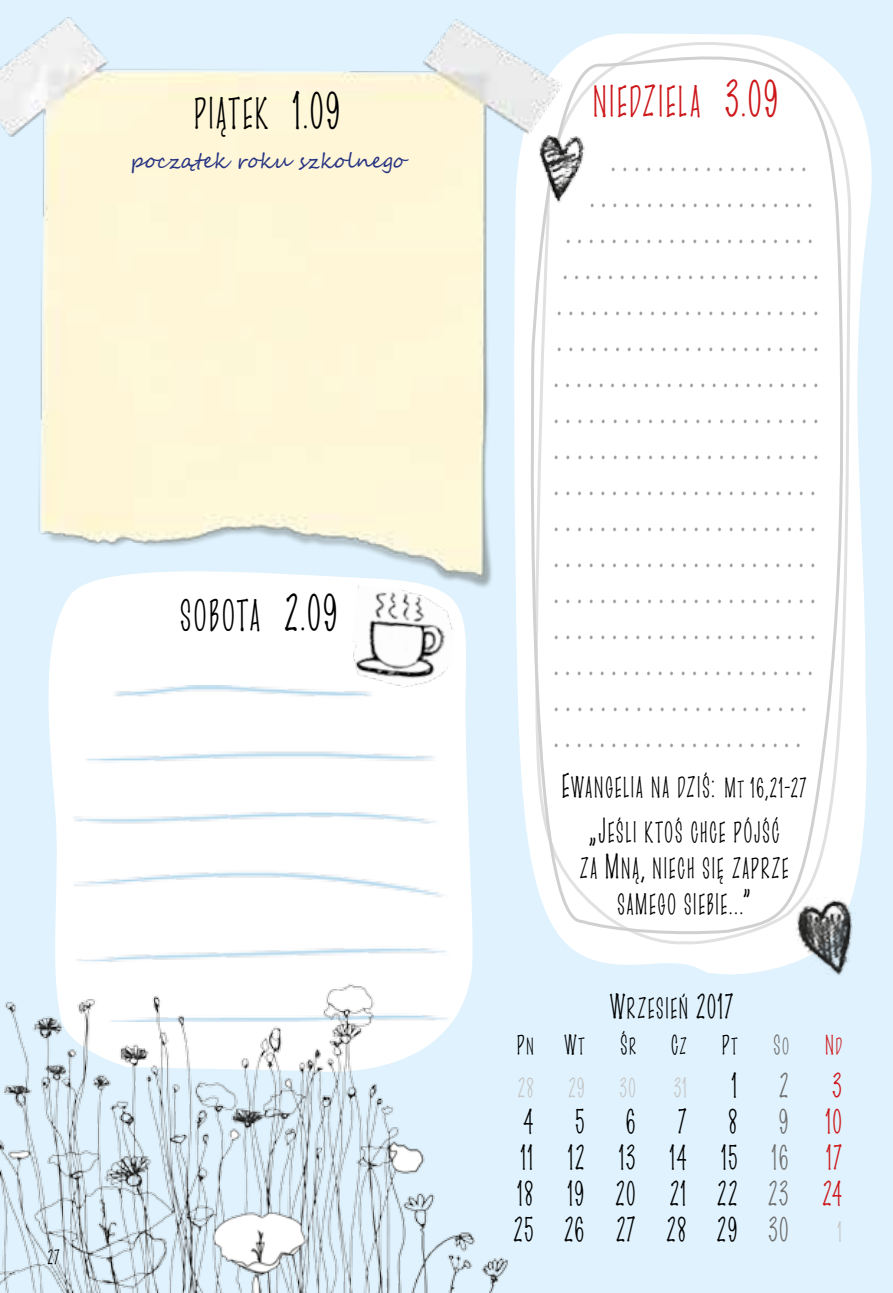
<style>
.page{position:relative;width:893px;height:1293px;background:#dff2fd}
.page>*{position:absolute;margin:0;border:0;box-sizing:border-box;transform-origin:0 0}
.t1{font:38.4px "EFN Pisak Cienki PS SC850";letter-spacing:.11em;color:#000;scale:.8 1}
.t2{font:38.4px "EFN Pisak Cienki PS SC850";letter-spacing:.115em;color:#cd171a;scale:.8 1}
.t3{font:30px/36px "EFN Pisak Cienki PS SC850";letter-spacing:.095em;color:#000;text-align:justify;scale:.8 1}
.t4{font:30px "EFN Pisak Cienki PS SC850";color:#706f6f;scale:.8 1}
.t5{font:30px "EFN Pisak Cienki PS SC850";color:#cd171a;scale:.8 1}
.t6{font:25.5px/44.4px "EFN Pisak Cienki PS SC850";letter-spacing:.12em;color:#000;text-align:center;scale:.8 1}
.t7{font:24px "EFN Pisak Gruby";color:#9d9d9c;scale:.89 1}
.t8{font:24px "EFN Pisak Cienki PS SC850";color:#000;scale:.8 1}
.t9{font:24px "EFN Pisak Cienki PS SC850";letter-spacing:.105em;color:#c6c6c6;scale:.8 1}
.t10{font:24px "EFN Pisak Cienki PS SC850";color:#706f6f;scale:.8 1}
.t11{font:24px "EFN Pisak Cienki PS SC850";color:#cd171a;scale:.8 1}
.t12{font:21px "Segoe Script";color:#283583}
.t13{font:18px "EFN Pisak Cienki PS SC850";color:#000;scale:.8 1}
.s1{font-size:45px}
.s2{font-size:30px}
.s3{font-size:24px}
.s4{font-size:20.4px}
.s5{color:#706f6f}
.s6{color:#cd171a}
</style>
<div class="page">
<svg style="left:573px;top:144px;width:299px;height:831px"></svg>
<svg style="left:563px;top:33px;width:306px;height:916px"></svg>
<div style="left:516px;top:44px;width:346px;height:896px;background:#fff"></div>
<img style="left:0;top:17px;width:593px;height:597px">
<svg style="left:37px;top:559px;width:447px;height:374px;fill:#fff"></svg>
<img style="left:74px;top:686px;width:385px;height:247px">
<img style="left:343px;top:585px;width:115px;height:149px">
<img style="left:753px;top:880px;width:119px;height:96px">
<img style="left:514px;top:135px;width:128px;height:103px">
<img style="left:0;top:933px;width:518px;height:360px">
<h1 class="t1" style="left:195px;top:90px;width:189px">PIĄTEK <span class="s1">1.09</span></h1>
<p class="t12" style="left:131px;top:143px;width:276px">początek roku szkolnego</p>
<h1 class="t1" style="left:181px;top:592px;width:203px">SOB OTA <span class="s1">2.09</span></h1>
<p class="t13" style="left:48px;top:1246px;width:16px">27</p>
<h1 class="t2" style="left:594px;top:78px;width:238px">NIEDZIELA <span class="s1">3.09</span></h1>
<p class="t7" style="left:612px;top:146px;width:224px">.................</p>
<p class="t7" style="left:591px;top:182px;width:254px">....................</p>
<p class="t7" style="left:567px;top:218px;width:281px">......................</p>
<p class="t7" style="left:564px;top:254px;width:291px">.......................</p>
<p class="t7" style="left:558px;top:290px;width:298px">.......................</p>
<p class="t7" style="left:558px;top:326px;width:298px">.......................</p>
<p class="t7" style="left:555px;top:362px;width:301px">........................</p>
<p class="t7" style="left:555px;top:398px;width:301px">.......................</p>
<p class="t7" style="left:555px;top:434px;width:301px">.......................</p>
<p class="t7" style="left:555px;top:470px;width:298px">.......................</p>
<p class="t7" style="left:555px;top:506px;width:298px">.......................</p>
<p class="t7" style="left:555px;top:542px;width:298px">.......................</p>
<p class="t7" style="left:555px;top:578px;width:298px">.......................</p>
<p class="t7" style="left:555px;top:614px;width:298px">.......................</p>
<p class="t7" style="left:555px;top:650px;width:295px">.......................</p>
<p class="t7" style="left:555px;top:686px;width:288px">......................</p>
<p class="t7" style="left:555px;top:722px;width:281px">......................</p>
<p class="t6" style="left:563px;top:766px;width:306px"><span class="s2">E</span>WANGELIA NA DZIŚ<span class="s2">:</span> <span class="s3">M</span><span class="s4">T</span> <span class="s3">16,21-27 </span><span class="s2">„J</span>EŚLI KTOŚ CHCE PÓJŚĆ</p>
<p class="t6" style="left:580px;top:851px;width:262px;line-height:36px">ZA <span class="s2">M</span>NĄ<span class="s2">,</span> NIECH SIĘ ZAPRZE<br>SAMEGO SI EBI E<span class="s2">...”</span></p>
<p class="t6" style="left:610px;top:987px;width:155px"><span class="s2">W</span>RZESIEŃ <span class="s2">2017</span></p>
<p class="t8" style="left:518px;top:1030px;width:85px">P<span class="s4">N</span> W<span class="s4">T</span></p>
<p class="t8" style="left:621px;top:1030px;width:20px">Ś<span class="s4">R</span></p>
<p class="t8" style="left:672px;top:1030px;width:20px">C<span class="s4">Z</span></p>
<p class="t8" style="left:723px;top:1030px;width:21px">P<span class="s4">T</span></p>
<p class="t10" style="left:774px;top:1030px;width:23px">S<span class="s4">O</span></p>
<p class="t11" style="left:826px;top:1030px;width:21px">N<span class="s4">D</span></p>
<p class="t9" style="left:518px;top:1072px;width:21px">28</p>
<p class="t9" style="left:569px;top:1072px;width:25px">29</p>
<p class="t9" style="left:620px;top:1072px;width:25px">30</p>
<p class="t9" style="left:674px;top:1072px;width:17px">31</p>
<p class="t3" style="left:733px;top:1068px;width:8px">1</p>
<p class="t4" style="left:780px;top:1066px;width:12px">2</p>
<p class="t5" style="left:833px;top:1066px;width:12px">3</p>
<p class="t3" style="left:525px;top:1104px;width:12px">4</p>
<p class="t3" style="left:576px;top:1104px;width:12px">5</p>
<p class="t3" style="left:627px;top:1104px;width:17px">6</p>
<p class="t3" style="left:679px;top:1104px;width:11px">7</p>
<p class="t3" style="left:729px;top:1104px;width:12px">8</p>
<p class="t3" style="left:514px;top:1104px;width:415px;text-indent:265px"><span class="s5">9</span> <span class="s6">10<br></span>11 12 13 14 15 <span class="s5">16</span> <span class="s6">17<br></span>18 19 20 21 22 <span class="s5">23</span> <span class="s6">24<br></span>25 26 27 28 29 <span class="s5">30</span></p>
<p class="t9" style="left:838px;top:1216px;width:6px">1</p>
</div>
